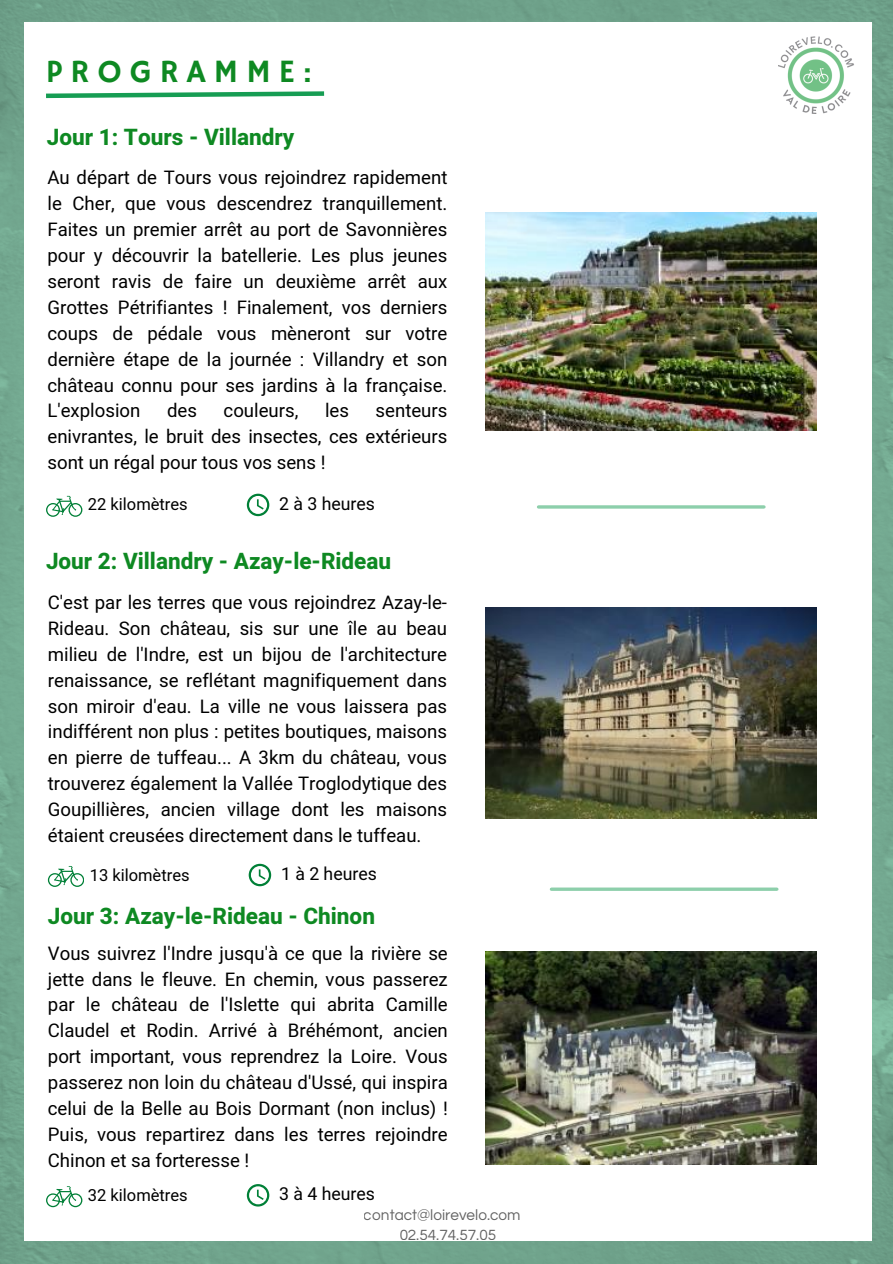
<style>
.page{position:relative;width:893px;height:1264px;background:#fff}
.page>*{position:absolute;margin:0;border:0;box-sizing:border-box;transform-origin:0 0}
.t1{font:32.4px "Hammersmith One";letter-spacing:.25em;color:#0e8922}
.t2{font:800 22.5px "Heebo";color:#0e8922}
.t3{font:18.6px/25.8px "Heebo";color:#000;text-align:justify}
.t4{font:17.7px "Heebo";color:#000}
.t5{font:16.5px "Heebo";color:#000}
.t6{font:15.3px "Questrial";color:#000}
</style>
<div class="page">
<img style="left:0;top:0;width:892px;height:1263px">
<div style="left:24px;top:22px;width:847px;height:1218px;background:#fff"></div>
<svg style="left:46px;top:91px;width:279px;height:8px"></svg>
<img style="left:778px;top:36px;width:76px;height:77px">
<svg style="left:46px;top:496px;width:36px;height:21px"></svg>
<svg style="left:247px;top:493px;width:22px;height:23px"></svg>
<svg style="left:48px;top:866px;width:36px;height:20px"></svg>
<svg style="left:249px;top:863px;width:22px;height:23px"></svg>
<svg style="left:46px;top:1186px;width:36px;height:21px"></svg>
<svg style="left:247px;top:1184px;width:22px;height:22px"></svg>
<hr style="left:538px;top:505px;width:226px;height:3px;background:#169d53">
<hr style="left:551px;top:887px;width:225px;height:3px;background:#169d53">
<img style="left:485px;top:213px;width:331px;height:218px">
<img style="left:485px;top:951px;width:331px;height:213px">
<img style="left:485px;top:607px;width:331px;height:211px">
<h1 class="t1" style="left:46px;top:53px;width:267px">PROGRAMME:</h1>
<p class="t2" style="left:47px;top:121px;width:249px">Jour 1: Tours - Villandry</p>
<h3 class="t3" style="left:47px;top:166px;width:401px">Au départ de Tours vous rejoindrez rapidement le Cher, que vous descendrez tranquillement.<br>Faites un premier arrêt au port de Savonnières pour y découvrir la batellerie. Les plus jeunes seront ravis de faire un deuxième arrêt aux Grottes Pétrifiantes ! Finalement, vos derniers coups de pédale vous mèneront sur votre dernière étape de la journée : Villandry et son château connu pour ses jardins à la française.<br>L'explosion</h3>
<h3 class="t3" style="left:167px;top:398px;width:31px">des</h3>
<h3 class="t3" style="left:223px;top:398px;width:76px">couleurs,</h3>
<h3 class="t3" style="left:325px;top:398px;width:25px">les</h3>
<h3 class="t3" style="left:47px;top:398px;width:401px;text-indent:328px">senteurs enivrantes, le bruit des insectes, ces extérieurs sont un régal pour tous vos sens !</h3>
<h2 class="t5" style="left:88px;top:492px;width:101px">22 kilomètres</h2>
<p class="t4" style="left:279px;top:491px;width:97px">2 à 3 heures</p>
<p class="t2" style="left:46px;top:545px;width:346px">Jour 2: Villandry - Azay-le-Rideau</p>
<p class="t3" style="left:48px;top:590px;width:400px">C'est par les terres que vous rejoindrez Azay-le-Rideau. Son château, sis sur une île au beau milieu de l'Indre, est un bijou de l'architecture renaissance, se reflétant magnifiquement dans son miroir d'eau. La ville ne vous laissera pas indifférent non plus : petites boutiques, maisons en pierre de tuffeau... A 3km du château, vous trouverez également la Vallée Troglodytique des Goupillières, ancien village dont les maisons étaient creusées directement dans le tuffeau.</p>
<h3 class="t5" style="left:90px;top:863px;width:101px">13 kilomètres</h3>
<p class="t4" style="left:281px;top:861px;width:97px">1 à 2 heures</p>
<h3 class="t2" style="left:48px;top:900px;width:328px">Jour 3: Azay-le-Rideau - Chinon</h3>
<p class="t3" style="left:48px;top:940px;width:401px">Vous suivrez l'Indre jusqu'à ce que la rivière se jette dans le fleuve. En chemin, vous passerez par le château de l'Islette qui abrita Camille Claudel et Rodin. Arrivé à Bréhémont, ancien port important, vous reprendrez la Loire. Vous passerez non loin du château d'Ussé, qui inspira celui de la Belle au Bois Dormant (non inclus) !<br>Puis, vous repartirez dans les terres rejoindre Chinon et sa forteresse !</p>
<p class="t5" style="left:88px;top:1183px;width:101px">32 kilomètres</p>
<p class="t4" style="left:279px;top:1181px;width:97px">3 à 4 heures</p>
<p class="t6" style="left:364px;top:1207px;width:158px">contact@loirevelo.com</p>
<p class="t6" style="left:399px;top:1226px;width:98px">02.54.74.57.05</p>
</div>
